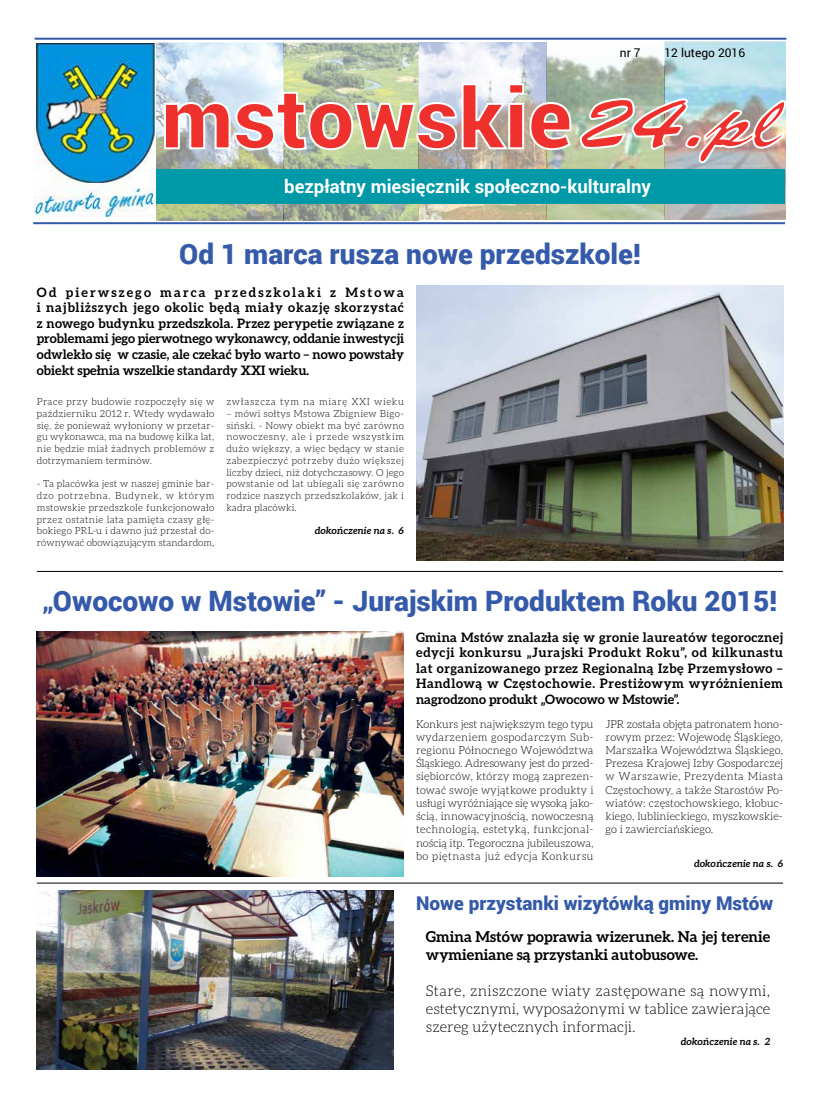
<style>
.page{position:relative;width:820px;height:1106px;background:#fff}
.page>*{position:absolute;margin:0;border:0;box-sizing:border-box;transform-origin:0 0}
.t1{font:900 28px "Roboto";color:#345aa9}
.t2{font:900 19px "Roboto";color:#345aa9}
.t3{font:700 18.5px "Roboto";color:#fff}
.t4{font:300 15px/18px "Aleo";color:#000;text-align:justify}
.t5{font:700 15px/18px "Aleo";color:#000}
.t6{font:700 13px/15.6px "Aleo";color:#000;text-align:justify}
.t7{font:12px "Roboto";color:#000}
.t8{font:300 11px/13.2px "Aleo";letter-spacing:.005em;color:#000;text-align:justify}
.t9{font:300 9.8px/11.8px "Aleo";letter-spacing:.02em;color:#000;text-align:justify}
.t10{font:italic 700 9.8px "Aleo";letter-spacing:.01em;color:#000}
.t11{font:300 9.8px "Aleo";letter-spacing:.065em;color:#000}
</style>
<div class="page">
<img style="left:157px;top:42px;width:627px;height:178px">
<div style="left:157px;top:169px;width:627px;height:35px;background:#0099a7"></div>
<img style="left:578px;top:97px;width:207px;height:67px">
<hr style="left:33px;top:222px;width:751px;height:2px;background:#345aa9">
<hr style="left:35px;top:38px;width:751px;height:2px;background:#345aa9">
<svg style="left:163px;top:82px;width:409px;height:69px;background:#da9e97"></svg>
<img style="left:35px;top:44px;width:120px;height:173px">
<img style="left:416px;top:285px;width:366px;height:275px">
<hr style="left:37px;top:571px;width:745px;height:1px;background:#000">
<hr style="left:37px;top:882px;width:745px;height:1px;background:#000">
<img style="left:37px;top:631px;width:367px;height:245px">
<img style="left:37px;top:890px;width:356px;height:179px">
<p class="t7" style="left:619px;top:44px;width:22px">nr 7</p>
<p class="t7" style="left:664px;top:44px;width:82px">12 lutego 2016</p>
<h3 class="t3" style="left:284px;top:173px;width:368px">bezpłatny miesięcznik społeczno-kulturalny</h3>
<h1 class="t1" style="left:179px;top:235px;width:463px">Od 1 marca rusza nowe przedszkole!</h1>
<p class="t6" style="left:37px;top:284px;width:368px">Od pierwszego marca przedszkolaki z Mstowa i najbliższych jego okolic będą miały okazję skorzystać z nowego budynku przedszkola. Przez perypetie związane z problemami jego pierwotnego wykonawcy, oddanie inwestycji odwlekło się w czasie, ale czekać było warto – nowo powstały obiekt spełnia wszelkie standardy XXI wieku.</p>
<p class="t9" style="left:37px;top:395px;width:179px">Prace przy budowie rozpoczęły się w październiku 2012 r. Wtedy wydawało się, że ponieważ wyłoniony w przetar&shy;gu wykonawca, ma na budowę kilka lat, nie będzie miał żadnych problemów z dotrzymaniem terminów.</p>
<p class="t9" style="left:37px;top:478px;width:179px">- Ta placówka jest w naszej gminie bar&shy;dzo potrzebna. Budynek, w którym mstowskie przedszkole funkcjonowało przez ostatnie lata pamięta czasy głę&shy;bokiego PRL-u i dawno już przestał do&shy;równywać obowiązującym standardom,</p>
<p class="t11" style="left:226px;top:396px;width:179px">zwłaszcza tym na miarę XXI wieku</p>
<p class="t9" style="left:226px;top:407px;width:179px">– mówi sołtys Mstowa Zbigniew Bigo&shy;siński. - Nowy obiekt ma być zarówno nowoczesny, ale i przede wszystkim dużo większy, a więc będący w stanie zabezpieczyć potrzeby dużo większej liczby dzieci, niż dotychczasowy. O jego powstanie od lat ubiegali się zarówno rodzice naszych przedszkolaków, jak i kadra placówki.</p>
<p class="t10" style="left:315px;top:525px;width:90px">dokończenie na s. 6</p>
<h1 class="t1" style="left:43px;top:581px;width:735px">„Owocowo w Mstowie” - Jurajskim Produktem Roku 2015!</h1>
<p class="t6" style="left:416px;top:629px;width:368px">Gmina Mstów znalazła się w gronie laureatów tegorocznej edycji konkursu „Jurajski Produkt Roku”, od kilkunastu lat organizowanego przez Regionalną Izbę Przemysłowo – Handlową w Częstochowie. Prestiżowym wyróżnieniem nagrodzono produkt „Owocowo w Mstowie”.</p>
<p class="t8" style="left:605px;top:717px;width:179px">JPR została objęta patronatem hono&shy;rowym przez: Wojewodę Śląskiego, Marszałka Województwa Śląskiego, Prezesa Krajowej Izby Gospodarczej w Warszawie, Prezydenta Miasta Częstochowy, a także Starostów Po&shy;wiatów: częstochowskiego, kłobuc&shy;kiego, lublinieckiego, myszkowskie&shy;go i zawierciańskiego.</p>
<p class="t10" style="left:693px;top:857px;width:90px">dokończenie na s. 6</p>
<h2 class="t2" style="left:416px;top:890px;width:359px">Nowe przystanki wizytówką gminy Mstów</h2>
<h3 class="t5" style="left:426px;top:927px;width:346px">Gmina Mstów poprawia wizerunek. Na jej terenie wymieniane są przystanki autobusowe.</h3>
<h3 class="t4" style="left:426px;top:981px;width:346px">Stare, zniszczone wiaty zastępowane są nowymi, estetycznymi, wyposażonymi w tablice zawierające szereg użytecznych informacji.</h3>
<p class="t10" style="left:680px;top:1036px;width:91px">dokończenie na s. 2</p>
<p class="t8" style="left:416px;top:717px;width:179px">Konkurs jest największym tego typu wydarzeniem gospodarczym Sub&shy;regionu Północnego Województwa Śląskiego. Adresowany jest do przed&shy;siębiorców, którzy mogą zaprezen&shy;tować swoje wyjątkowe produkty i usługi wyróżniające się wysoką jako&shy;ścią, innowacyjnością, nowoczesną technologią, estetyką, funkcjonal&shy;nością itp. Tegoroczna jubileuszowa, bo piętnasta już edycja Konkursu</p>
</div>
